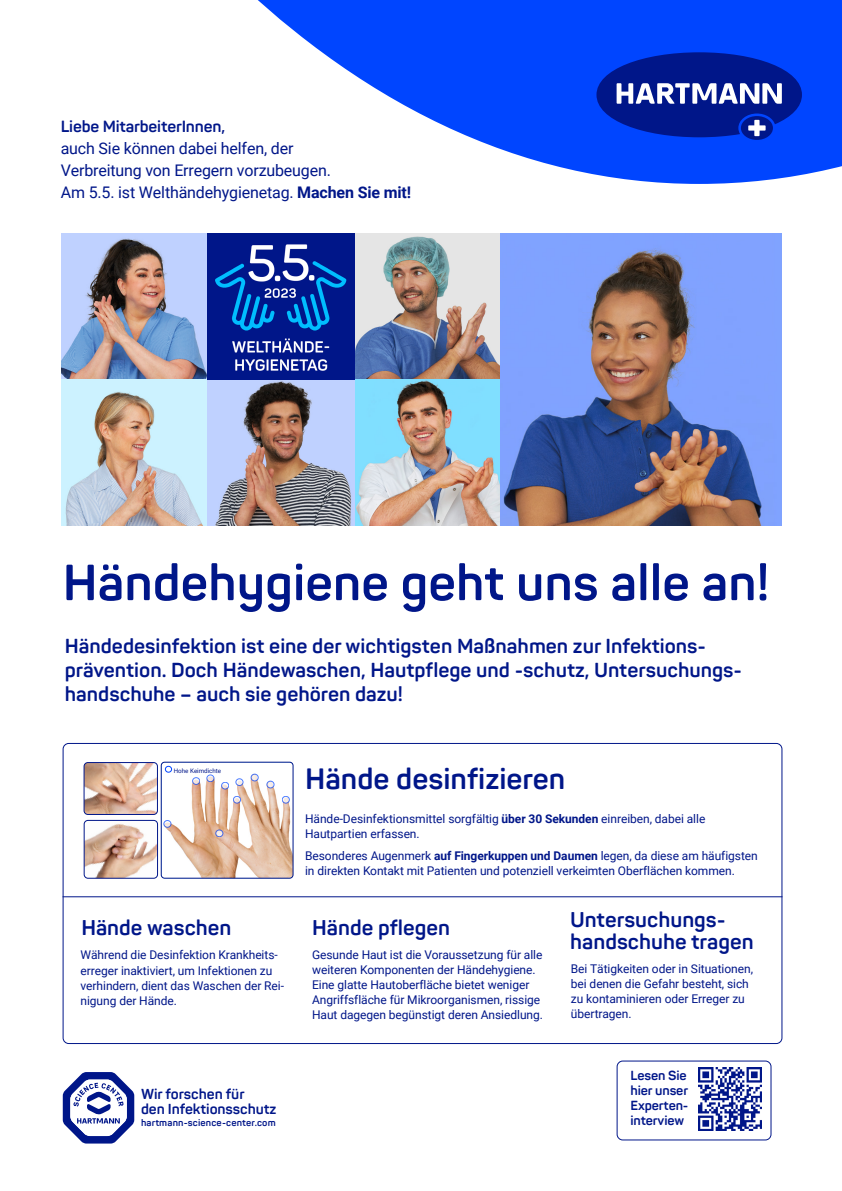
<style>
.page{position:relative;width:842px;height:1191px;background:#fff}
.page>*{position:absolute;margin:0;border:0;box-sizing:border-box;transform-origin:0 0}
.t1{font:700 50px "Panton";color:#001689}
.t2{font:700 29px "Panton";color:#001689}
.t3{font:700 21px/22px "Panton";color:#001689}
.t4{font:700 20px/24px "Panton";color:#001689}
.t5{font:16px "Roboto";letter-spacing:-.01em;color:#001689}
.t6{font:700 16px "Panton";letter-spacing:-.01em;color:#001689}
.t7{font:700 14.3px/14.6px "Panton";letter-spacing:-.005em;color:#001689}
.t8{font:700 13px "Panton";letter-spacing:-.01em;color:#001689}
.t9{font:12px/15px "Roboto";letter-spacing:-.005em;color:#001689}
.t10{font:700 9.5px "Panton";letter-spacing:.015em;color:#001689}
.Einstieg{font:6.2px "Roboto";color:#001689}
.s1{font-weight:700}
</style>
<div class="page">
<img style="left:61px;top:234px;width:147px;height:146px">
<svg style="left:63px;top:1072px;width:71px;height:71px"></svg>
<svg style="left:258px;top:0;width:584px;height:184px;fill:#0045ff"></svg>
<svg style="left:741px;top:116px;width:32px;height:24px"></svg>
<svg style="left:596px;top:52px;width:206px;height:85px;background:#1d3aae"></svg>
<div style="left:617px;top:1060px;width:154px;height:80px;border:1px solid #001689;border-radius:6px"></div>
<img style="left:699px;top:1067px;width:62px;height:63px">
<img style="left:161px;top:762px;width:132px;height:116px">
<div style="left:161px;top:762px;width:132px;height:116px;border:1px solid #001689;border-radius:3px"></div>
<div style="left:165px;top:766px;width:7px;height:6px;background:#fff;border-radius:50%"></div>
<div style="left:165px;top:766px;width:7px;height:6px;border:1px solid #0045ff;border-radius:50%"></div>
<svg style="left:193px;top:777px;width:7px;height:7px"></svg>
<div style="left:192px;top:777px;width:8px;height:7px;border:1px solid #0045ff;border-radius:50%"></div>
<div style="left:164px;top:820px;width:7px;height:7px;border:1px solid #0045ff;border-radius:50%"></div>
<div style="left:207px;top:775px;width:7px;height:6px;background:#f4e3db;border-radius:50%"></div>
<div style="left:207px;top:775px;width:7px;height:7px;border:1px solid #0045ff;border-radius:50%"></div>
<svg style="left:222px;top:782px;width:7px;height:7px"></svg>
<div style="left:221px;top:782px;width:8px;height:7px;border:1px solid #0045ff;border-radius:50%"></div>
<svg style="left:233px;top:796px;width:8px;height:7px"></svg>
<div style="left:233px;top:796px;width:8px;height:7px;border:1px solid #0045ff;border-radius:50%"></div>
<div style="left:216px;top:830px;width:7px;height:6px;background:#f8efea;border-radius:50%"></div>
<div style="left:216px;top:830px;width:7px;height:7px;border:1px solid #0045ff;border-radius:50%"></div>
<div style="left:282px;top:796px;width:7px;height:7px;background:#f6ebe4;border-radius:50%"></div>
<div style="left:282px;top:796px;width:7px;height:7px;border:1px solid #0045ff;border-radius:50%"></div>
<div style="left:267px;top:781px;width:7px;height:7px;background:#f7ece7;border-radius:50%"></div>
<div style="left:267px;top:781px;width:7px;height:7px;border:1px solid #0045ff;border-radius:50%"></div>
<div style="left:251px;top:774px;width:7px;height:7px;background:#f7ede6;border-radius:50%"></div>
<div style="left:251px;top:774px;width:7px;height:7px;border:1px solid #0045ff;border-radius:50%"></div>
<div style="left:236px;top:778px;width:7px;height:7px;border:1px solid #0045ff;border-radius:50%"></div>
<img style="left:84px;top:820px;width:74px;height:58px">
<div style="left:84px;top:820px;width:74px;height:58px;border:1px solid #001689;border-radius:4px"></div>
<img style="left:84px;top:762px;width:73px;height:52px">
<div style="left:84px;top:762px;width:74px;height:52px;border:1px solid #001689;border-radius:4px"></div>
<hr style="left:63px;top:896px;width:719px;height:1px;background:#001689">
<img style="left:61px;top:380px;width:293px;height:145px">
<img style="left:354px;top:234px;width:428px;height:291px">
<img style="left:208px;top:234px;width:147px;height:146px">
<p class="t6" style="left:61px;top:116px;width:166px">Liebe MitarbeiterInnen,</p>
<p class="t5" style="left:61px;top:137px;width:234px">auch Sie können dabei helfen, der</p>
<p class="t5" style="left:61px;top:159px;width:272px">Verbreitung von Erregern vorzubeugen.</p>
<p class="t5" style="left:61px;top:181px;width:352px">Am 5.5. ist Welthändehygienetag. <span class="s1">Machen Sie mit!</span></p>
<p class="t1" style="left:63px;top:551px;width:708px">Händehygiene geht uns alle an!</p>
<p class="t4" style="left:65px;top:634px;width:643px">Händedesinfektion ist eine der wichtigsten Maßnahmen zur Infektions-</p>
<p class="t4" style="left:65px;top:658px;width:679px">prävention. Doch Händewaschen, Hautpflege und -schutz, Untersuchungs&shy;handschuhe – auch sie gehören dazu!</p>
<p class="Einstieg" style="left:174px;top:766px;width:49px">Hohe Keimdichte</p>
<p class="t2" style="left:305px;top:761px;width:262px">Hände desinfizieren</p>
<p class="t9" style="left:305px;top:811px;width:402px">Hände-Desinfektionsmittel sorgfältig <span class="s1">über 30 Sekunden</span> einreiben, dabei alle</p>
<p class="t9" style="left:305px;top:826px;width:116px">Hautpartien erfassen.</p>
<p class="t9" style="left:305px;top:848px;width:454px">Besonderes Augenmerk <span class="s1">auf Fingerkuppen und Daumen</span> legen, da diese am häufigsten in direkten Kontakt mit Patienten und potenziell verkeimten Oberflächen kommen.</p>
<p class="t3" style="left:81px;top:916px;width:152px">Hände waschen</p>
<p class="t3" style="left:312px;top:916px;width:140px">Hände pflegen</p>
<p class="t3" style="left:570px;top:908px;width:185px">Untersuchungs&shy;handschuhe tragen</p>
<p class="t9" style="left:81px;top:947px;width:205px">Während die Desinfektion Krankheits&shy;erreger inaktiviert, um Infektionen zu verhindern, dient das Waschen der Rei&shy;nigung der Hände.</p>
<p class="t9" style="left:312px;top:946px;width:232px">Gesunde Haut ist die Voraussetzung für alle weiteren Komponenten der Händehygiene.<br>Eine glatte Hautoberfläche bietet weniger Angriffsfläche für Mikroorganismen, rissige Haut dagegen begünstigt deren Ansiedlung.</p>
<p class="t9" style="left:571px;top:961px;width:184px">Bei Tätigkeiten oder in Situationen, bei denen die Gefahr besteht, sich zu kontaminieren oder Erreger zu übertragen.</p>
<p class="t7" style="left:141px;top:1086px;width:137px">Wir forschen für<br>den Infektionsschutz</p>
<p class="t10" style="left:141px;top:1116px;width:136px">hartmann-science-center.com</p>
<p class="t8" style="left:630px;top:1067px;width:58px">Lesen Sie</p>
<p class="t8" style="left:630px;top:1082px;width:59px">hier unser</p>
<p class="t8" style="left:630px;top:1097px;width:59px">Experten-</p>
<p class="t8" style="left:630px;top:1112px;width:55px">interview</p>
</div>
